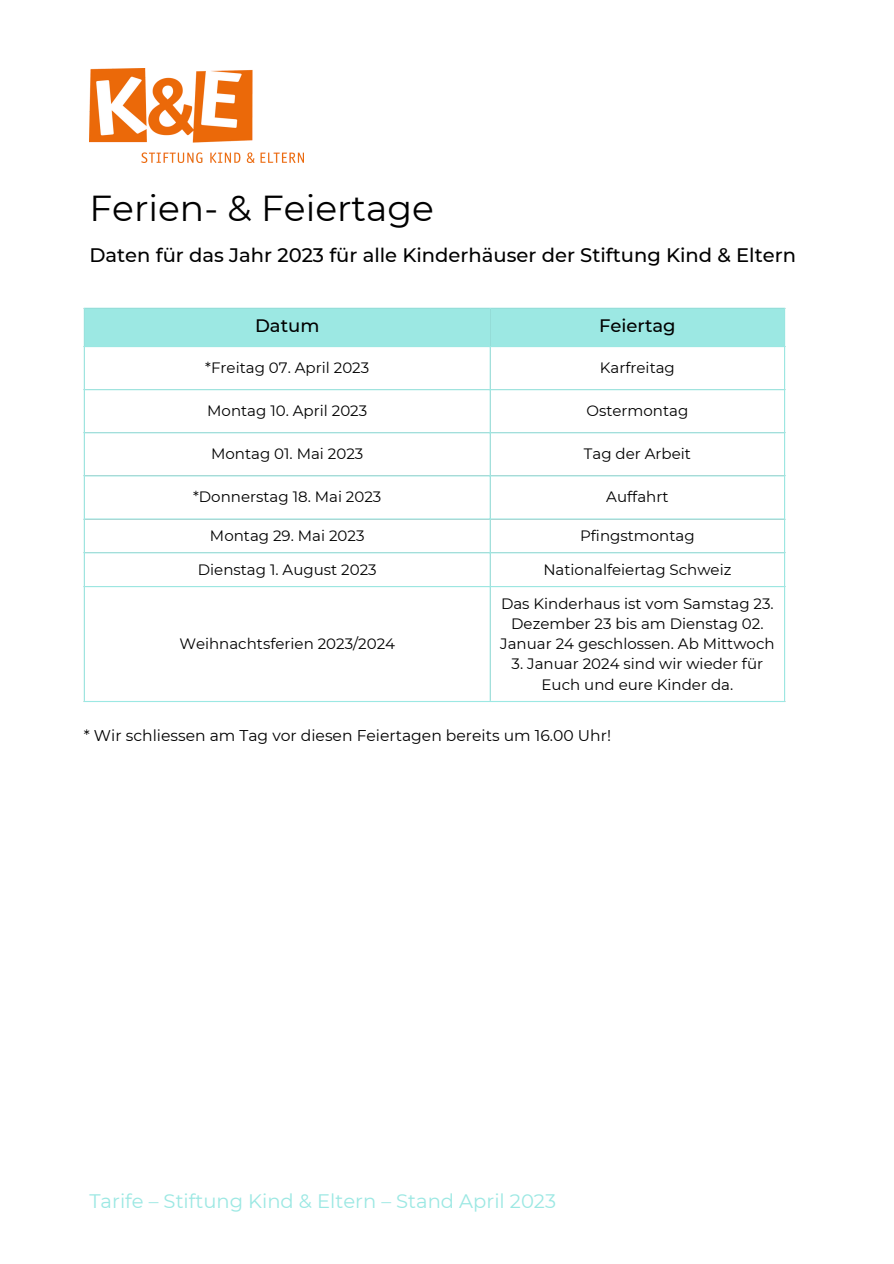
<style>
.page{position:relative;width:894px;height:1264px;background:#fff}
.page>*{position:absolute;margin:0;border:0;box-sizing:border-box;transform-origin:0 0}
.t1{font:36px "Montserrat";color:#000}
.t2{font:500 19.5px "Montserrat";color:#000}
.t3{font:19.5px "Montserrat";color:#9ce8e3}
.t4{font:500 18px "Montserrat";color:#000}
.t5{font:15.6px "Montserrat";color:#000}
.t6{font:15px/20.2px "Montserrat";color:#000;text-align:center}
</style>
<div class="page">
<img style="left:89px;top:68px;width:214px;height:95px">
<div style="left:85px;top:309px;width:698px;height:37px;background:#9ce8e3"></div>
<hr style="left:84px;top:309px;width:1px;height:392px;background:#9ce8e3">
<hr style="left:489px;top:309px;width:1px;height:392px;background:#9ce8e3">
<hr style="left:783px;top:309px;width:2px;height:392px;background:#9ce8e3">
<hr style="left:84px;top:308px;width:701px;height:1px;background:#9ce8e3">
<hr style="left:84px;top:346px;width:701px;height:1px;background:#9ce8e3">
<hr style="left:84px;top:389px;width:701px;height:1px;background:#9ce8e3">
<hr style="left:84px;top:432px;width:701px;height:1px;background:#9ce8e3">
<hr style="left:84px;top:475px;width:701px;height:1px;background:#9ce8e3">
<hr style="left:84px;top:518px;width:701px;height:1px;background:#9ce8e3">
<hr style="left:84px;top:552px;width:701px;height:1px;background:#9ce8e3">
<hr style="left:84px;top:586px;width:701px;height:1px;background:#9ce8e3">
<hr style="left:84px;top:701px;width:701px;height:1px;background:#9ce8e3">
<h1 class="t1" style="left:89px;top:186px;width:346px">Ferien- &amp; Feiertage</h1>
<h2 class="t2" style="left:89px;top:243px;width:707px">Daten für das Jahr 2023 für alle Kinderhäuser der Stiftung Kind &amp; Eltern</h2>
<p class="t4" style="left:255px;top:315px;width:66px">Datum</p>
<p class="t4" style="left:599px;top:315px;width:78px">Feiertag</p>
<p class="t6" style="left:205px;top:357px;width:165px">*Freitag 07. April 2023</p>
<p class="t6" style="left:599px;top:357px;width:76px">Karfreitag</p>
<p class="t6" style="left:207px;top:400px;width:161px">Montag 10. April 2023</p>
<p class="t6" style="left:586px;top:400px;width:103px">Ostermontag</p>
<p class="t6" style="left:211px;top:444px;width:154px">Montag 01. Mai 2023</p>
<p class="t6" style="left:583px;top:444px;width:109px">Tag der Arbeit</p>
<p class="t6" style="left:193px;top:487px;width:190px">*Donnerstag 18. Mai 2023</p>
<p class="t6" style="left:606px;top:487px;width:64px">Auffahrt</p>
<p class="t6" style="left:210px;top:525px;width:156px">Montag 29. Mai 2023</p>
<p class="t6" style="left:580px;top:525px;width:116px">Pfingstmontag</p>
<p class="t6" style="left:198px;top:559px;width:180px">Dienstag 1. August 2023</p>
<p class="t6" style="left:543px;top:559px;width:189px">Nationalfeiertag Schweiz</p>
<p class="t6" style="left:500px;top:593px;width:276px">Das Kinderhaus ist vom Samstag 23.<br>Dezember 23 bis am Dienstag 02.<br>Januar 24 geschlossen. Ab Mittwoch</p>
<p class="t6" style="left:511px;top:654px;width:253px">3. Januar 2024 sind wir wieder für<br>Euch und eure Kinder da.</p>
<p class="t5" style="left:84px;top:726px;width:528px">* Wir schliessen am Tag vor diesen Feiertagen bereits um 16.00 Uhr!</p>
<p class="t6" style="left:179px;top:633px;width:217px">Weihnachtsferien 2023/2024</p>
<h2 class="t3" style="left:89px;top:1189px;width:468px">Tarife – Stiftung Kind &amp; Eltern – Stand April 2023</h2>
</div>
